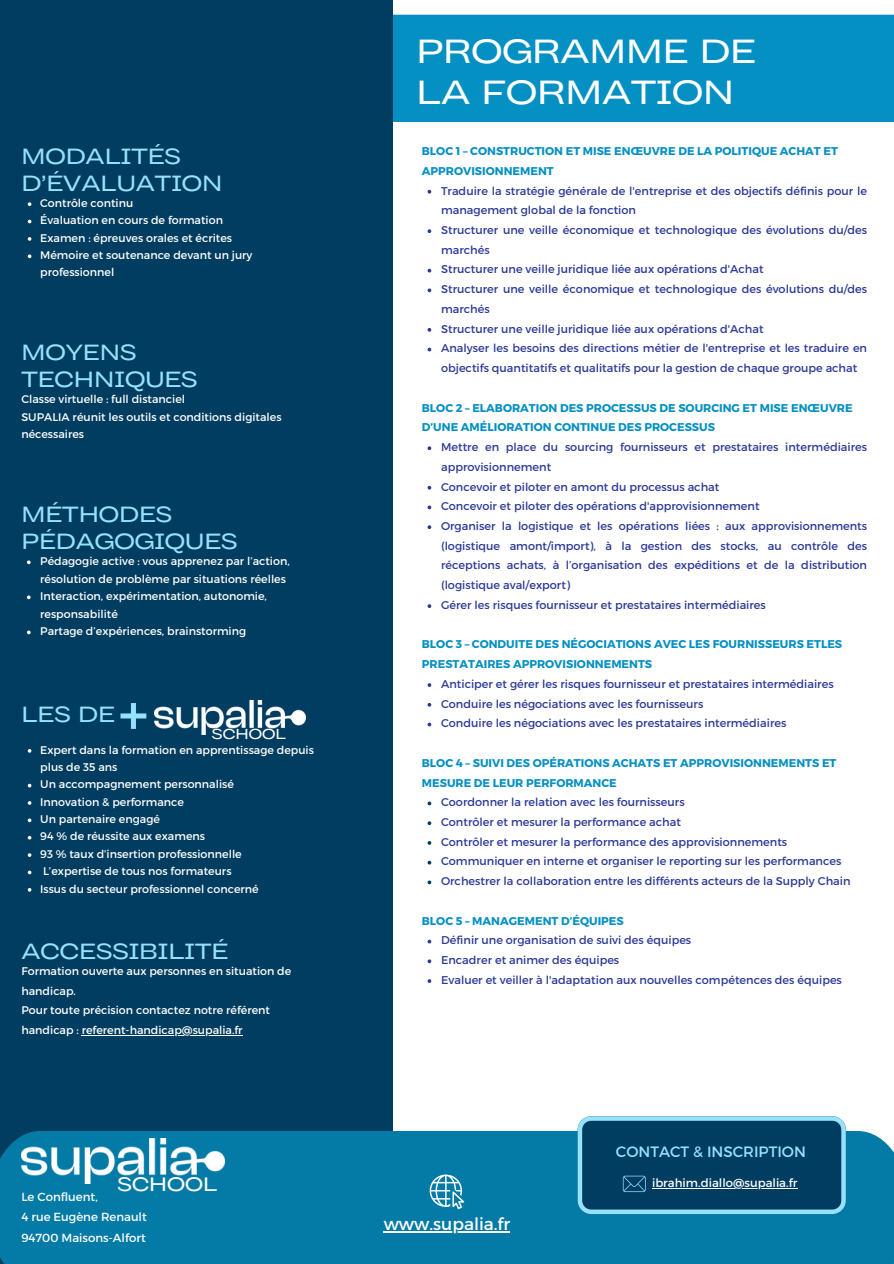
<style>
.page{position:relative;width:894px;height:1264px;background:#fff}
.page>*{position:absolute;margin:0;border:0;box-sizing:border-box;transform-origin:0 0}
.t1{font:33.45px/40.5px "Body Grotesque Large";color:#fff}
.t2{font:21.9px/27px "Body Grotesque Large";color:#96e1fc}
.t3{font:19.35px "Body Grotesque Large";color:#fff}
.t4{font:17.1px "Montserrat";color:#fff}
.t5{font:15px "Montserrat";color:#96e1fc}
.t6{font:14.4px "Body Grotesque Large";color:#fff}
.t7{font:11.7px "Montserrat";color:#fff}
.t8{font:11.25px/19.6px "Montserrat";color:#2d3997}
.t9{font:700 11.25px/19.6px "Montserrat";color:#0590c3}
.t10{font:11.1px/17.4px "Montserrat";color:#fff}
</style>
<div class="page">
<div style="left:392px;top:15px;width:501px;height:107px;background:#0590c3"></div>
<div style="left:0;top:0;width:392px;height:1263px;background:#003d60"></div>
<div style="left:0;top:1130px;width:893px;height:133px;background:#047ba7"></div>
<svg style="left:429px;top:1174px;width:35px;height:35px"></svg>
<svg style="left:120px;top:703px;width:26px;height:26px"></svg>
<img style="left:155px;top:700px;width:151px;height:34px">
<img style="left:21px;top:1138px;width:203px;height:45px">
<svg style="left:28px;top:818px;width:3px;height:4px"></svg>
<svg style="left:28px;top:870px;width:3px;height:4px"></svg>
<svg style="left:28px;top:202px;width:3px;height:4px"></svg>
<svg style="left:28px;top:237px;width:3px;height:4px"></svg>
<svg style="left:28px;top:254px;width:3px;height:4px"></svg>
<svg style="left:27px;top:560px;width:4px;height:4px"></svg>
<svg style="left:27px;top:595px;width:4px;height:4px"></svg>
<svg style="left:27px;top:630px;width:4px;height:4px"></svg>
<hr style="left:82px;top:1034px;width:161px;height:1px;background:#fff">
<svg style="left:427px;top:190px;width:4px;height:3px"></svg>
<svg style="left:427px;top:229px;width:4px;height:4px"></svg>
<svg style="left:427px;top:269px;width:4px;height:3px"></svg>
<svg style="left:427px;top:288px;width:4px;height:4px"></svg>
<svg style="left:427px;top:328px;width:4px;height:4px"></svg>
<svg style="left:427px;top:348px;width:4px;height:3px"></svg>
<svg style="left:427px;top:446px;width:4px;height:4px"></svg>
<svg style="left:427px;top:486px;width:4px;height:3px"></svg>
<svg style="left:427px;top:505px;width:4px;height:4px"></svg>
<svg style="left:427px;top:525px;width:4px;height:4px"></svg>
<svg style="left:427px;top:604px;width:4px;height:4px"></svg>
<svg style="left:427px;top:683px;width:4px;height:4px"></svg>
<svg style="left:427px;top:703px;width:4px;height:3px"></svg>
<svg style="left:427px;top:722px;width:4px;height:4px"></svg>
<svg style="left:427px;top:801px;width:4px;height:4px"></svg>
<svg style="left:427px;top:821px;width:4px;height:4px"></svg>
<svg style="left:427px;top:860px;width:4px;height:4px"></svg>
<svg style="left:427px;top:880px;width:4px;height:4px"></svg>
<svg style="left:427px;top:939px;width:4px;height:4px"></svg>
<svg style="left:427px;top:959px;width:4px;height:4px"></svg>
<hr style="left:383px;top:1231px;width:127px;height:1px;background:#fff">
<svg style="left:577px;top:1116px;width:268px;height:97px;background:#115072"></svg>
<hr style="left:651px;top:1188px;width:146px;height:1px;background:#fff">
<p class="t2" style="left:21px;top:144px;width:202px">MODALITÉS<br>D’ÉVALUATION</p>
<p class="t10" style="left:40px;top:194px;width:95px">Contrôle continu</p>
<p class="t10" style="left:40px;top:211px;width:184px">Évaluation en cours de formation</p>
<p class="t10" style="left:40px;top:228px;width:193px">Examen : épreuves orales et écrites</p>
<p class="t10" style="left:40px;top:246px;width:214px">Mémoire et soutenance devant un jury professionnel</p>
<p class="t2" style="left:21px;top:341px;width:178px">MOYENS<br>TECHNIQUES</p>
<p class="t10" style="left:21px;top:390px;width:165px">Classe virtuelle : full distanciel</p>
<p class="t10" style="left:21px;top:407px;width:261px">SUPALIA réunit les outils et conditions digitales nécessaires</p>
<h4 class="t2" style="left:21px;top:502px;width:218px">MÉTHODES<br>PÉDAGOGIQUES</h4>
<p class="t10" style="left:40px;top:552px;width:251px">Pédagogie active : vous apprenez par l’action, résolution de problème par situations réelles</p>
<p class="t10" style="left:40px;top:587px;width:228px">Interaction, expérimentation, autonomie, responsabilité</p>
<p class="t10" style="left:40px;top:622px;width:207px">Partage d’expériences, brainstorming</p>
<h4 class="t2" style="left:21px;top:702px;width:95px">LES DE</h4>
<p class="t6" style="left:212px;top:725px;width:75px">SCHOOL</p>
<p class="t10" style="left:40px;top:740px;width:275px">Expert dans la formation en apprentissage depuis plus de 35 ans</p>
<p class="t10" style="left:40px;top:775px;width:195px">Un accompagnement personnalisé</p>
<h2 class="t10" style="left:40px;top:792px;width:145px">Innovation &amp; performance</h2>
<p class="t10" style="left:40px;top:809px;width:121px">Un partenaire engagé</p>
<p class="t10" style="left:40px;top:827px;width:166px">94 % de réussite aux examens</p>
<p class="t10" style="left:40px;top:844px;width:203px">93 % taux d’insertion professionnelle</p>
<p class="t10" style="left:43px;top:862px;width:190px">L’expertise de tous nos formateurs</p>
<h2 class="t10" style="left:40px;top:879px;width:220px">Issus du secteur professionnel concerné</h2>
<p class="t2" style="left:21px;top:939px;width:208px">ACCESSIBILITÉ</p>
<h2 class="t10" style="left:21px;top:961px;width:271px;line-height:19.4px">Formation ouverte aux personnes en situation de handicap.</h2>
<p class="t10" style="left:21px;top:1000px;width:250px;line-height:19.4px">Pour toute précision contactez notre référent handicap : referent-handicap@supalia.fr</p>
<h3 class="t3" style="left:118px;top:1172px;width:101px">SCHOOL</h3>
<h2 class="t7" style="left:21px;top:1189px;width:78px">Le Confluent,</h2>
<p class="t7" style="left:21px;top:1209px;width:127px">4 rue Eugène Renault</p>
<p class="t7" style="left:21px;top:1229px;width:126px">94700 Maisons-Alfort</p>
<h2 class="t1" style="left:416px;top:34px;width:341px">PROGRAMME DE<br>LA FORMATION</h2>
<h1 class="t9" style="left:422px;top:141px;width:417px">BLOC 1 – CONSTRUCTION ET MISE ENŒUVRE DE LA POLITIQUE ACHAT ET<br>APPROVISIONNEMENT</h1>
<h5 class="t8" style="left:441px;top:180px;width:427px">Traduire la stratégie générale de l'entreprise et des objectifs définis pour le management global de la fonction</h5>
<p class="t8" style="left:441px;top:219px;width:427px">Structurer une veille économique et technologique des évolutions du/des marchés</p>
<p class="t8" style="left:441px;top:259px;width:324px">Structurer une veille juridique liée aux opérations d'Achat</p>
<p class="t8" style="left:441px;top:279px;width:427px">Structurer une veille économique et technologique des évolutions du/des marchés</p>
<p class="t8" style="left:441px;top:318px;width:324px">Structurer une veille juridique liée aux opérations d'Achat</p>
<p class="t8" style="left:441px;top:338px;width:427px">Analyser les besoins des directions métier de l'entreprise et les traduire en objectifs quantitatifs et qualitatifs pour la gestion de chaque groupe achat</p>
<p class="t9" style="left:422px;top:397px;width:432px">BLOC 2 – ELABORATION DES PROCESSUS DE SOURCING ET MISE ENŒUVRE<br>D’UNE AMÉLIORATION CONTINUE DES PROCESSUS</p>
<h5 class="t8" style="left:441px;top:436px;width:427px">Mettre en place du sourcing fournisseurs et prestataires intermédiaires approvisionnement</h5>
<p class="t8" style="left:441px;top:476px;width:280px">Concevoir et piloter en amont du processus achat</p>
<p class="t8" style="left:441px;top:496px;width:320px">Concevoir et piloter des opérations d'approvisionnement</p>
<p class="t8" style="left:441px;top:515px;width:427px;text-align:justify">Organiser la logistique et les opérations liées : aux approvisionnements (logistique amont/import), à la gestion des stocks, au contrôle des réceptions achats, à l’organisation des expéditions et de la distribution (logistique aval/export)</p>
<p class="t8" style="left:441px;top:594px;width:326px">Gérer les risques fournisseur et prestataires intermédiaires</p>
<p class="t9" style="left:422px;top:634px;width:421px">BLOC 3 – CONDUITE DES NÉGOCIATIONS AVEC LES FOURNISSEURS ETLES<br>PRESTATAIRES APPROVISIONNEMENTS</p>
<h5 class="t8" style="left:441px;top:673px;width:394px">Anticiper et gérer les risques fournisseur et prestataires intermédiaires</h5>
<p class="t8" style="left:441px;top:693px;width:264px">Conduire les négociations avec les fournisseurs</p>
<p class="t8" style="left:441px;top:713px;width:347px">Conduire les négociations avec les prestataires intermédiaires</p>
<p class="t9" style="left:422px;top:752px;width:416px">BLOC 4 – SUIVI DES OPÉRATIONS ACHATS ET APPROVISIONNEMENTS ET<br>MESURE DE LEUR PERFORMANCE</p>
<h5 class="t8" style="left:441px;top:791px;width:245px">Coordonner la relation avec les fournisseurs</h5>
<p class="t8" style="left:441px;top:811px;width:241px">Contrôler et mesurer la performance achat</p>
<p class="t8" style="left:441px;top:831px;width:347px">Contrôler et mesurer la performance des approvisionnements</p>
<p class="t8" style="left:441px;top:851px;width:402px">Communiquer en interne et organiser le reporting sur les performances</p>
<p class="t8" style="left:441px;top:870px;width:411px">Orchestrer la collaboration entre les différents acteurs de la Supply Chain</p>
<p class="t9" style="left:422px;top:910px;width:203px">BLOC 5 – MANAGEMENT D’ÉQUIPES</p>
<h5 class="t8" style="left:441px;top:930px;width:252px">Définir une organisation de suivi des équipes</h5>
<p class="t8" style="left:441px;top:949px;width:180px">Encadrer et animer des équipes</p>
<p class="t8" style="left:441px;top:969px;width:402px">Evaluer et veiller à l'adaptation aux nouvelles compétences des équipes</p>
<p class="t4" style="left:383px;top:1213px;width:128px">www.supalia.fr</p>
<p class="t5" style="left:615px;top:1142px;width:191px">CONTACT &amp; INSCRIPTION</p>
<p class="t7" style="left:651px;top:1175px;width:147px">ibrahim.diallo@supalia.fr</p>
</div>
